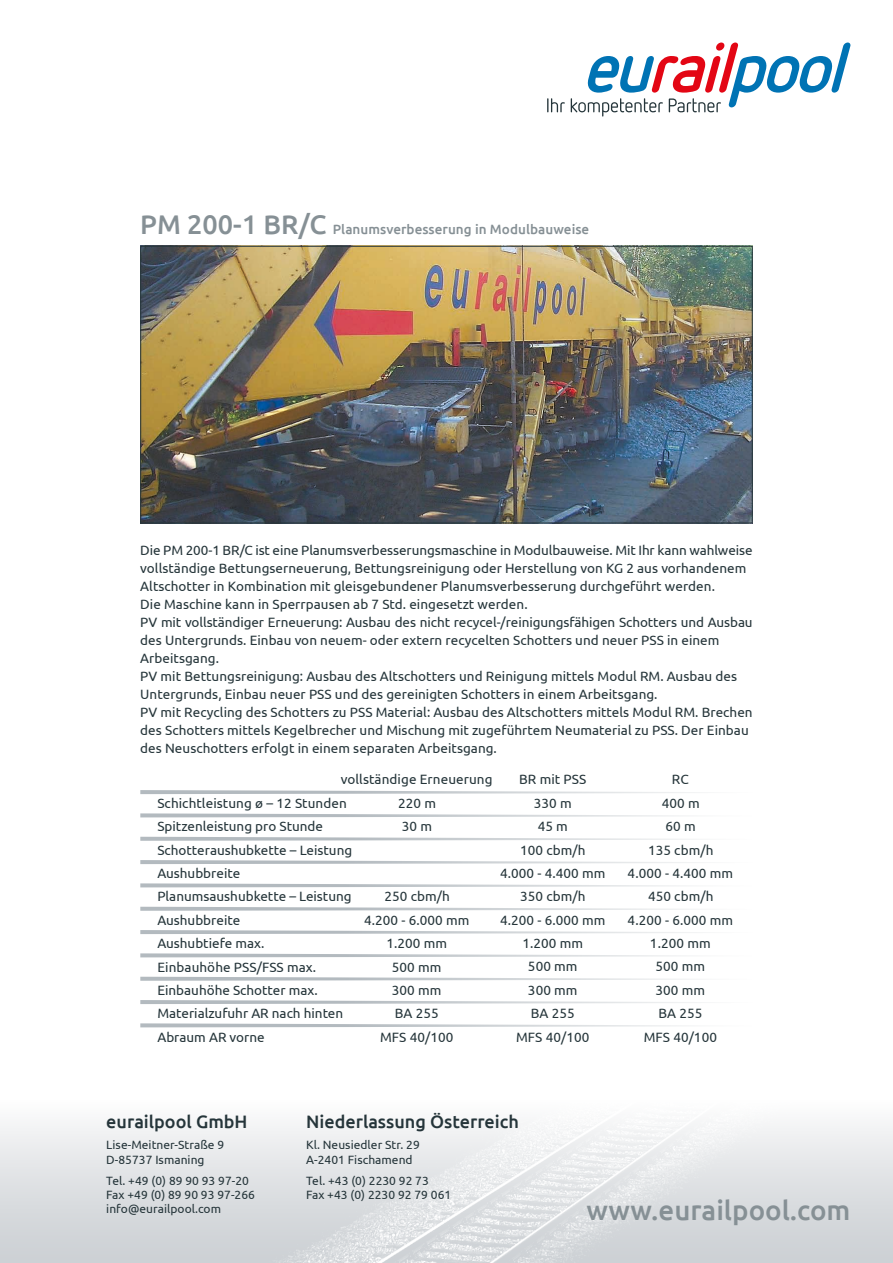
<style>
.page{position:relative;width:893px;height:1263px;background:#fff}
.page>*{position:absolute;margin:0;border:0;box-sizing:border-box;transform-origin:0 0}
.t1{font:500 27.6px "Ubuntu";color:#869095}
.t2{font:500 18px "Ubuntu";color:#25353a}
.t3{font:13.5px/23.4px "Ubuntu";letter-spacing:.005em;color:#25353a;text-align:center}
.t4{font:500 13.5px "Ubuntu";letter-spacing:.005em;color:#869095}
.t5{font:12px/14.4px "Ubuntu";letter-spacing:.005em;color:#25353a}
.s1{font-size:27px}
</style>
<div class="page">
<img style="left:0;top:1124px;width:893px;height:139px">
<svg style="left:547px;top:43px;width:304px;height:74px"></svg>
<img style="left:142px;top:248px;width:609px;height:273px">
<div style="left:140px;top:246px;width:613px;height:277px;border:1px solid #25353a"></div>
<svg style="left:140px;top:790px;width:560px;height:4px"></svg>
<svg style="left:140px;top:813px;width:539px;height:4px"></svg>
<svg style="left:140px;top:837px;width:550px;height:4px"></svg>
<svg style="left:140px;top:860px;width:560px;height:4px"></svg>
<svg style="left:140px;top:883px;width:540px;height:4px"></svg>
<svg style="left:140px;top:907px;width:549px;height:4px"></svg>
<svg style="left:140px;top:930px;width:560px;height:4px"></svg>
<svg style="left:140px;top:953px;width:541px;height:4px"></svg>
<svg style="left:140px;top:977px;width:549px;height:4px"></svg>
<svg style="left:140px;top:1000px;width:562px;height:4px"></svg>
<svg style="left:140px;top:1023px;width:542px;height:4px"></svg>
<p class="t4" style="left:140px;top:220px;width:450px"><span class="s1">PM 200-1 BR/C</span> Planumsverbesserung in Modulbauweise</p>
<p class="t3" style="left:140px;top:541px;width:614px;line-height:18px;text-align:left">Die PM 200-1 BR/C ist eine Planumsverbesserungsmaschine in Modulbauweise. Mit Ihr kann wahlweise vollständige Bettungserneuerung, Bettungsreinigung oder Herstellung von KG 2 aus vorhandenem Altschotter in Kombination mit gleisgebundener Planumsverbesserung durchgeführt werden.<br>Die Maschine kann in Sperrpausen ab 7 Std. eingesetzt werden.<br>PV mit vollständiger Erneuerung: Ausbau des nicht recycel-/reinigungsfähigen Schotters und Ausbau des Untergrunds. Einbau von neuem- oder extern recycelten Schotters und neuer PSS in einem Arbeitsgang.<br>PV mit Bettungsreinigung: Ausbau des Altschotters und Reinigung mittels Modul RM. Ausbau des Untergrunds, Einbau neuer PSS und des gereinigten Schotters in einem Arbeitsgang.<br>PV mit Recycling des Schotters zu PSS Material: Ausbau des Altschotters mittels Modul RM. Brechen des Schotters mittels Kegelbrecher und Mischung mit zugeführtem Neumaterial zu PSS. Der Einbau des Neuschotters erfolgt in einem separaten Arbeitsgang.</p>
<p class="t3" style="left:341px;top:767px;width:153px">vollständige Erneuerung</p>
<p class="t3" style="left:672px;top:767px;width:18px">RC</p>
<p class="t3" style="left:398px;top:791px;width:39px;text-align:left">220 m<br>30 m</p>
<p class="t3" style="left:519px;top:767px;width:69px">BR mit PSS</p>
<p class="t3" style="left:157px;top:791px;width:196px;text-align:left">Schichtleistung ø – 12 Stunden<br>Spitzenleistung pro Stunde<br>Schotteraushubkette – Leistung<br>Aushubbreite<br>Planumsaushubkette – Leistung<br>Aushubbreite<br>Aushubtiefe max.<br>Einbauhöhe PSS/FSS max.<br>Einbauhöhe Schotter max.<br>Materialzufuhr AR nach hinten<br>Abraum AR vorne</p>
<p class="t3" style="left:520px;top:791px;width:67px">330 m<br>45 m<br>100 cbm/h</p>
<p class="t3" style="left:520px;top:884px;width:67px">350 cbm/h</p>
<p class="t3" style="left:648px;top:791px;width:67px">400 m<br>60 m<br>135 cbm/h</p>
<p class="t3" style="left:648px;top:884px;width:67px">450 cbm/h</p>
<p class="t3" style="left:628px;top:861px;width:107px">4.000 - 4.400 mm</p>
<p class="t3" style="left:628px;top:908px;width:107px">4.200 - 6.000 mm<br>1.200 mm<br>500 mm<br>300 mm<br>BA 255<br>MFS 40/100</p>
<p class="t3" style="left:500px;top:861px;width:107px">4.000 - 4.400 mm</p>
<p class="t3" style="left:500px;top:908px;width:107px">4.200 - 6.000 mm<br>1.200 mm<br>500 mm<br>300 mm<br>BA 255<br>MFS 40/100</p>
<p class="t3" style="left:384px;top:884px;width:67px">250 cbm/h</p>
<p class="t3" style="left:364px;top:908px;width:107px">4.200 - 6.000 mm<br>1.200 mm<br>500 mm<br>300 mm<br>BA 255<br>MFS 40/100</p>
<h2 class="t2" style="left:106px;top:1110px;width:143px">eurailpool GmbH</h2>
<p class="t5" style="left:106px;top:1137px;width:119px">Lise-Meitner-Straße 9<br>D-85737 Ismaning</p>
<p class="t5" style="left:106px;top:1173px;width:150px">Tel. +49 (0) 89 90 93 97-20<br>Fax +49 (0) 89 90 93 97-266 info@eurailpool.com</p>
<h2 class="t2" style="left:306px;top:1110px;width:214px">Niederlassung Österreich</h2>
<p class="t5" style="left:306px;top:1137px;width:115px">Kl. Neusiedler Str. 29<br>A-2401 Fischamend</p>
<p class="t5" style="left:306px;top:1173px;width:147px">Tel. +43 (0) 2230 92 73<br>Fax +43 (0) 2230 92 79 061</p>
<h1 class="t1" style="left:586px;top:1193px;width:265px">www.eurailpool.com</h1>
</div>
